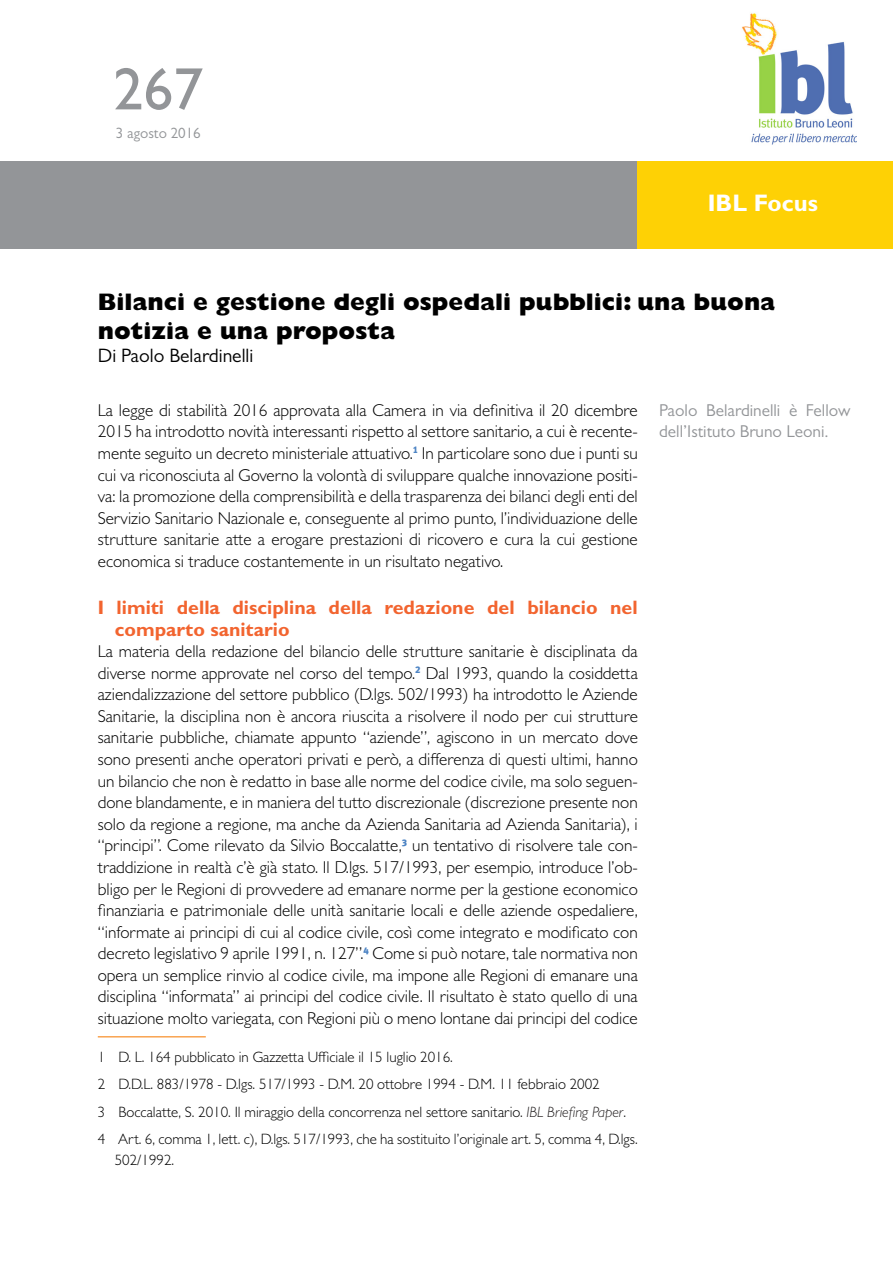
<style>
.page{position:relative;width:893px;height:1263px;background:#fff}
.page>*{position:absolute;margin:0;border:0;box-sizing:border-box;transform-origin:0 0}
.t1{font:500 60px "Gill Sans MT Pro";color:#939598}
.t2{font:800 24px/28.8px "Gill Sans MT Pro";color:#000}
.t3{font:700 24px "Gill Sans MT Pro";color:#fff}
.Paragraph_1{font:700 19.5px/21.6px "Gill Sans MT Pro";color:#f2642f}
.t4{font:19.5px "Gill Sans MT Pro";color:#000}
.Body{font:300 17.25px/21.6px "Gill Sans MT Pro";color:#000;text-align:justify}
.t5{font:17.25px/21px "Gill Sans MT Pro";color:#939598}
.Footnote{font:300 15px/21px "Gill Sans MT Pro";color:#000}
.t6{font:15px "Gill Sans MT Pro";color:#939598}
.s1{font-style:italic;color:#231f20}
</style>
<div class="page">
<div style="left:0;top:161px;width:714px;height:87px;background:#939598"></div>
<div style="left:638px;top:161px;width:255px;height:87px;background:#fed105"></div>
<img style="left:742px;top:13px;width:114px;height:132px">
<hr style="left:98px;top:1036px;width:108px;height:1px;background:#f9a350">
<h1 class="t1" style="left:113px;top:54px;width:91px">267</h1>
<p class="t6" style="left:116px;top:124px;width:86px">3 agosto 2016</p>
<h2 class="t3" style="left:708px;top:188px;width:112px">IBL Focus</h2>
<h2 class="t2" style="left:98px;top:287px;width:679px">Bilanci e gestione degli ospedali pubblici: una buona notizia e una proposta</h2>
<p class="t4" style="left:98px;top:344px;width:157px">Di Paolo Belardinelli</p>
<p class="Body" style="left:98px;top:399px;width:542px">La legge di stabilità 2016 approvata alla Camera in via definitiva il 20 dicembre 2015 ha introdotto novità interessanti rispetto al settore sanitario, a cui è recente&shy;mente seguito un decreto ministeriale attuativo.<sup>1</sup> In particolare sono due i punti su cui va riconosciuta al Governo la volontà di sviluppare qualche innovazione positi&shy;va: la promozione della comprensibilità e della trasparenza dei bilanci degli enti del Servizio Sanitario Nazionale e, conseguente al primo punto, l’individuazione delle strutture sanitarie atte a erogare prestazioni di ricovero e cura la cui gestione economica si traduce costantemente in un risultato negativo.</p>
<p class="Paragraph_1" style="left:115px;top:596px;width:524px;text-indent:-17px">I limiti della disciplina della redazione del bilancio nel comparto sanitario</p>
<p class="Body" style="left:98px;top:640px;width:542px">La materia della redazione del bilancio delle strutture sanitarie è disciplinata da diverse norme approvate nel corso del tempo.<sup>2</sup> Dal 1993, quando la cosiddetta aziendalizzazione del settore pubblico (D.lgs. 502/1993) ha introdotto le Aziende Sanitarie, la disciplina non è ancora riuscita a risolvere il nodo per cui strutture sanitarie pubbliche, chiamate appunto “aziende”, agiscono in un mercato dove sono presenti anche operatori privati e però, a differenza di questi ultimi, hanno un bilancio che non è redatto in base alle norme del codice civile, ma solo seguen&shy;done blandamente, e in maniera del tutto discrezionale (discrezione presente non solo da regione a regione, ma anche da Azienda Sanitaria ad Azienda Sanitaria), i “principi”. Come rilevato da Silvio Boccalatte,<sup>3</sup> un tentativo di risolvere tale con&shy;traddizione in realtà c’è già stato. Il D.lgs. 517/1993, per esempio, introduce l’ob&shy;bligo per le Regioni di provvedere ad emanare norme per la gestione economico finanziaria e patrimoniale delle unità sanitarie locali e delle aziende ospedaliere, “informate ai principi di cui al codice civile, così come integrato e modificato con decreto legislativo 9 aprile 1991, n. 127”.<sup>4</sup> Come si può notare, tale normativa non opera un semplice rinvio al codice civile, ma impone alle Regioni di emanare una disciplina “informata” ai principi del codice civile. Il risultato è stato quello di una situazione molto variegata, con Regioni più o meno lontane dai principi del codice</p>
<p class="Footnote" style="left:98px;top:1046px;width:357px">1 D. L. 164 pubblicato in Gazzetta Ufficiale il 15 luglio 2016.</p>
<p class="Footnote" style="left:98px;top:1073px;width:503px">2 D.D.L. 883/1978 - D.lgs. 517/1993 - D.M. 20 ottobre 1994 - D.M. 11 febbraio 2002</p>
<p class="Footnote" style="left:98px;top:1101px;width:530px">3 Boccalatte, S. 2010. Il miraggio della concorrenza nel settore sanitario. <span class="s1">IBL Briefing Paper</span>.</p>
<p class="Footnote" style="left:115px;top:1128px;width:524px;text-indent:-17px">4 Art. 6, comma 1, lett. c), D.lgs. 517/1993, che ha sostituito l’originale art. 5, comma 4, D.lgs.<br>502/1992.</p>
<p class="t5" style="left:659px;top:399px;width:193px">Paolo Belardinelli è Fellow dell’Istituto Bruno Leoni.</p>
</div>
